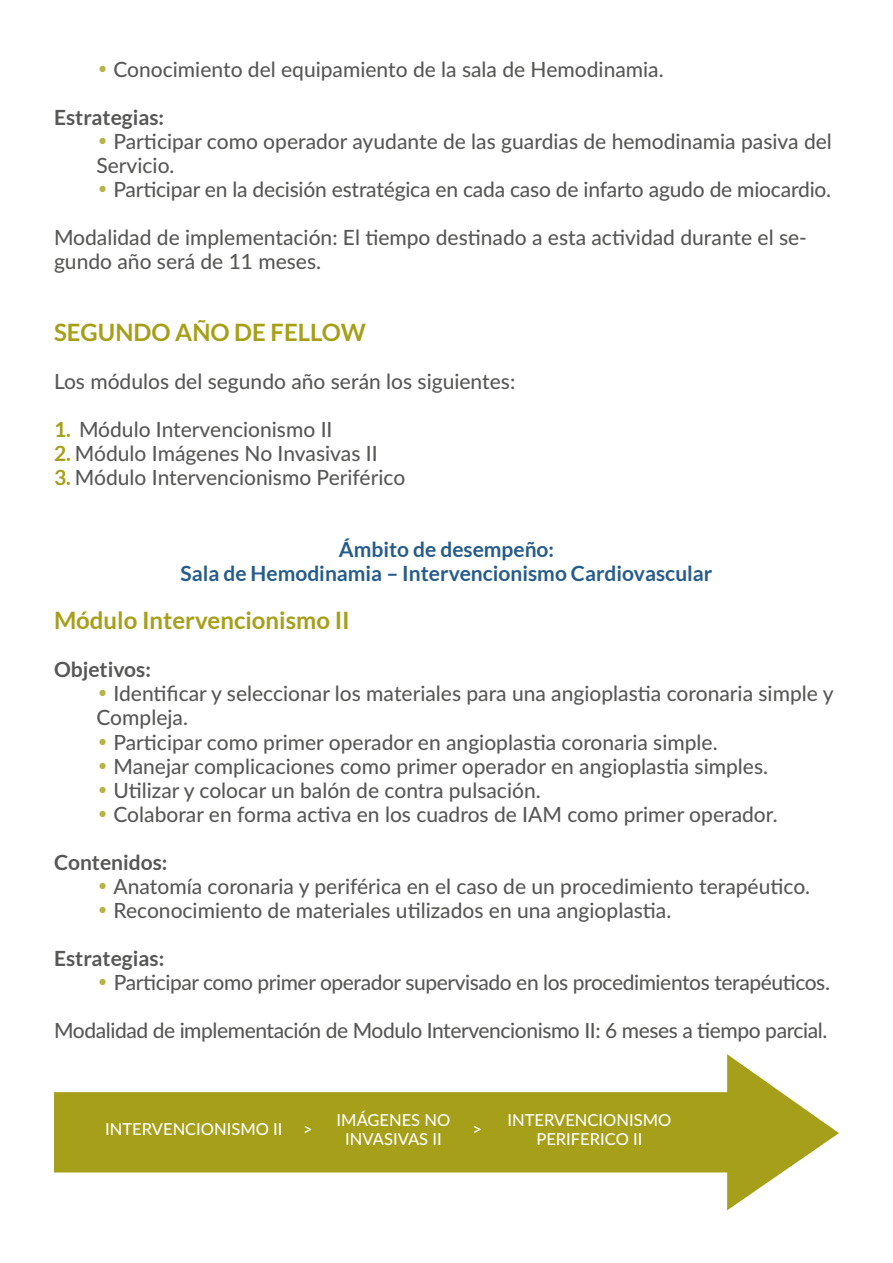
<style>
.page{position:relative;width:893px;height:1263px;background:#fff}
.page>*{position:absolute;margin:0;border:0;box-sizing:border-box;transform-origin:0 0}
.t1{font:700 24px "Lato";color:#a69f19}
.t2{font:500 21px/24px "Lato";color:#575756}
.t3{font:500 21px "Lato";letter-spacing:-.02em;color:#575756}
.t4{font:700 21px/24px "Lato";color:#265c8b;text-align:center}
.t5{font:700 21px "Lato";color:#575756}
.t6{font:500 16.5px/19.5px "Lato";color:#fff;text-align:center}
.s1{font-family:"Gothic 720 BT Bold B";font-weight:400;color:#b8b247}
.s2{font-weight:700;color:#a69f19}
</style>
<div class="page">
<svg style="left:54px;top:1054px;width:785px;height:156px;fill:#a69f19"></svg>
<p class="t2" style="left:97px;top:57px;width:569px"><span class="s1">•</span> Conocimiento del equipamiento de la sala de Hemodinamia.</p>
<p class="t5" style="left:54px;top:106px;width:112px">Estrategias:</p>
<p class="t2" style="left:97px;top:129px;width:737px"><span class="s1">•</span> Participar como operador ayudante de las guardias de hemodinamia pasiva del<br>Servicio.</p>
<p class="t2" style="left:97px;top:177px;width:736px"><span class="s1">•</span> Participar en la decisión estratégica en cada caso de infarto agudo de miocardio.</p>
<p class="t2" style="left:54px;top:225px;width:754px">Modalidad de implementación: El tiempo destinado a esta actividad durante el se&shy;gundo año será de 11 meses.</p>
<p class="t1" style="left:54px;top:319px;width:314px">SEGUNDO AÑO DE FELLOW</p>
<p class="t2" style="left:54px;top:369px;width:463px">Los módulos del segundo año serán los siguientes:</p>
<p class="t2" style="left:54px;top:417px;width:280px"><span class="s2">1.</span> Módulo Intervencionismo II</p>
<p class="t2" style="left:54px;top:441px;width:325px"><span class="s2">2.</span> Módulo Imágenes No Invasivas II</p>
<p class="t2" style="left:54px;top:465px;width:353px"><span class="s2">3.</span> Módulo Intervencionismo Periférico</p>
<p class="t4" style="left:180px;top:537px;width:534px">Ámbito de desempeño:<br>Sala de Hemodinamia – Intervencionismo Cardiovascular</p>
<p class="t1" style="left:54px;top:607px;width:297px">Módulo Intervencionismo II</p>
<p class="t5" style="left:54px;top:658px;width:98px">Objetivos:</p>
<p class="t2" style="left:97px;top:681px;width:738px"><span class="s1">•</span> Identificar y seleccionar los materiales para una angioplastia coronaria simple y<br>Compleja.</p>
<p class="t2" style="left:97px;top:729px;width:623px"><span class="s1">•</span> Participar como primer operador en angioplastia coronaria simple.</p>
<p class="t2" style="left:97px;top:753px;width:673px"><span class="s1">•</span> Manejar complicaciones como primer operador en angioplastia simples.</p>
<p class="t2" style="left:97px;top:777px;width:446px"><span class="s1">•</span> Utilizar y colocar un balón de contra pulsación.</p>
<p class="t2" style="left:97px;top:801px;width:683px"><span class="s1">•</span> Colaborar en forma activa en los cuadros de IAM como primer operador.</p>
<p class="t5" style="left:54px;top:850px;width:115px">Contenidos:</p>
<p class="t2" style="left:97px;top:873px;width:715px"><span class="s1">•</span> Anatomía coronaria y periférica en el caso de un procedimiento terapéutico.</p>
<p class="t2" style="left:97px;top:897px;width:576px"><span class="s1">•</span> Reconocimiento de materiales utilizados en una angioplastia.</p>
<p class="t5" style="left:54px;top:946px;width:112px">Estrategias:</p>
<p class="t3" style="left:97px;top:967px;width:735px"><span class="s1">•</span> Participar como primer operador supervisado en los procedimientos terapéuticos.</p>
<p class="t3" style="left:54px;top:1015px;width:775px">Modalidad de implementación de Modulo Intervencionismo II: 6 meses a tiempo parcial.</p>
<p class="t6" style="left:337px;top:1109px;width:115px">IMÁGENES NO<br>INVASIVAS II</p>
<p class="t6" style="left:508px;top:1109px;width:165px">INTERVENCIONISMO<br>PERIFERICO II</p>
<p class="t6" style="left:105px;top:1119px;width:179px">INTERVENCIONISMO II</p>
<p class="t6" style="left:303px;top:1118px;width:11px">&gt;</p>
<p class="t6" style="left:472px;top:1118px;width:11px">&gt;</p>
</div>
